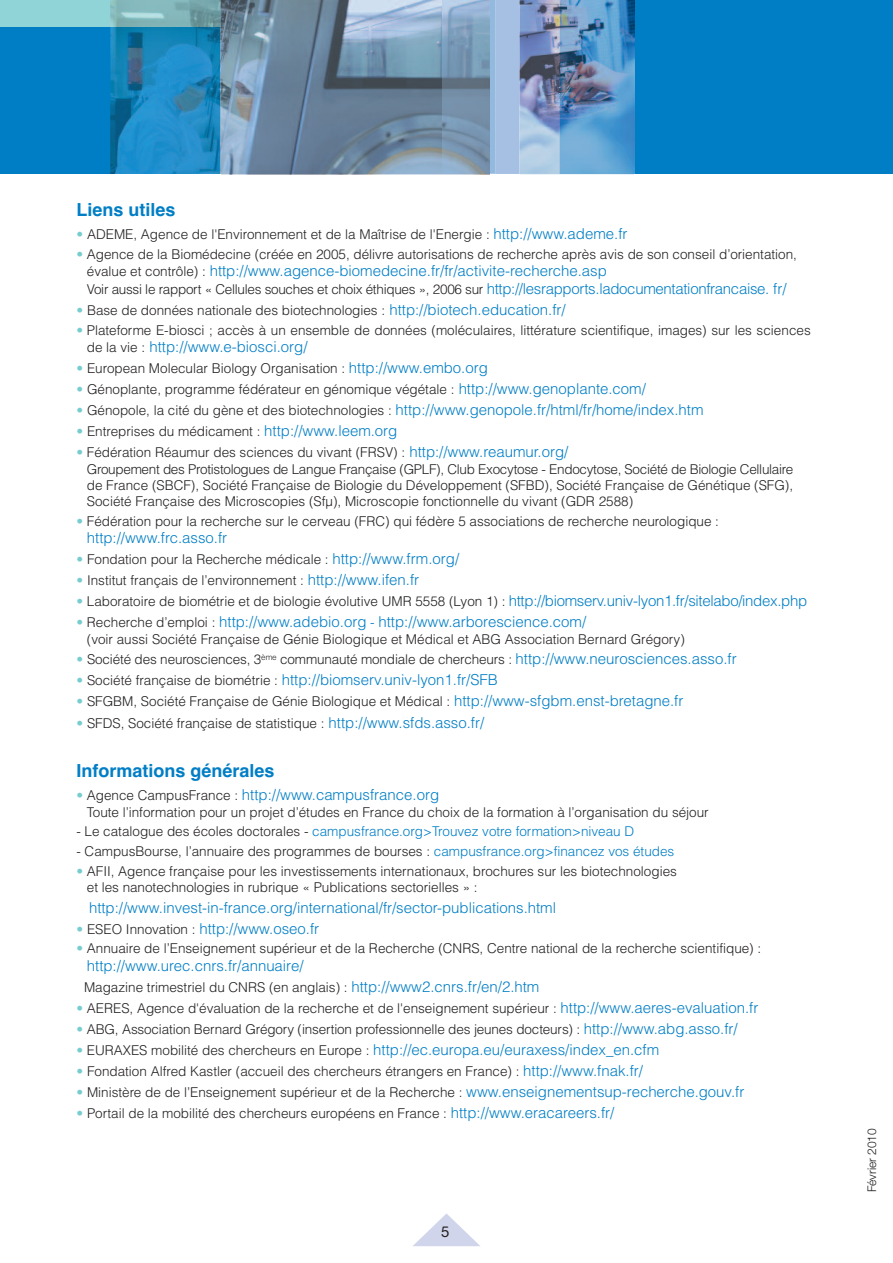
<style>
.page{position:relative;width:893px;height:1263px;background:#fff}
.page>*{position:absolute;margin:0;border:0;box-sizing:border-box;transform-origin:0 0}
.t1{font:700 18px "Helvetica";color:#007ec5}
.t2{font:300 15px "Helvetica";color:#007ec5}
.t3{font:15px "Helvetica Neue";color:#231f20}
.t4{font:300 13.5px/16.5px "Helvetica";color:#231f20}
.t5{font:300 13.5px "Helvetica";letter-spacing:-.02em;color:#231f20}
.t6{font:300 13.5px "Helvetica";color:#007ec5}
.t7{font:300 12px "Helvetica Neue";color:#231f20}
.s1{color:#77ccd0}
.s2{font-size:15px;color:#007ec5}
.s3{font-size:13.5px;color:#231f20}
.s4{font-size:13.5px;color:#77ccd0}
.s5{font-size:13.5px}
.s6{color:#231f20}
.s7{color:#007ec5}
</style>
<div class="page">
<div style="left:559px;top:0;width:334px;height:174px;background:#007ec5"></div>
<div style="left:0;top:0;width:111px;height:28px;background:#90d4d7"></div>
<div style="left:0;top:28px;width:221px;height:146px;background:#007ec5"></div>
<div style="left:496px;top:0;width:23px;height:174px;background:#a5c0e3"></div>
<svg style="left:490px;top:0;width:6px;height:174px"></svg>
<img style="left:111px;top:0;width:379px;height:175px">
<img style="left:221px;top:0;width:221px;height:28px">
<img style="left:221px;top:28px;width:1px;height:146px">
<img style="left:519px;top:0;width:115px;height:175px">
<img style="left:559px;top:0;width:1px;height:174px">
<svg style="left:413px;top:1213px;width:67px;height:33px"></svg>
<h1 class="t1" style="left:77px;top:199px;width:101px">Liens utiles</h1>
<p class="t4" style="left:77px;top:227px;width:552px"><span class="s1">•</span> ADEME, Agence de l'Environnement et de la Maîtrise de l'Energie : <span class="s2">http://www.ademe.fr</span></p>
<p class="t4" style="left:77px;top:247px;width:722px"><span class="s1">•</span> Agence de la Biomédecine (créée en 2005, délivre autorisations de recherche après avis de son conseil d’orientation,</p>
<p class="t2" style="left:87px;top:265px;width:522px"><span class="s3">évalue et contrôle) :</span> http://www.agence-biomedecine.fr/fr/activite-recherche.asp</p>
<p class="t5" style="left:87px;top:284px;width:701px">Voir aussi le rapport « Cellules souches et choix éthiques », 2006 sur <span class="s2">http://lesrapports.ladocumentationfrancaise. fr/</span></p>
<p class="t4" style="left:77px;top:303px;width:491px"><span class="s1">•</span> Base de données nationale des biotechnologies : <span class="s2">http://biotech.education.fr/</span></p>
<p class="t4" style="left:77px;top:323px;width:736px"><span class="s1">•</span> Plateforme E-biosci ; accès à un ensemble de données (moléculaires, littérature scientifique, images) sur les sciences</p>
<p class="t2" style="left:87px;top:341px;width:222px"><span class="s3">de la vie :</span> http://www.e-biosci.org/</p>
<p class="t4" style="left:77px;top:361px;width:413px"><span class="s1">•</span> European Molecular Biology Organisation : <span class="s2">http://www.embo.org</span></p>
<p class="t4" style="left:77px;top:382px;width:571px"><span class="s1">•</span> Génoplante, programme fédérateur en génomique végétale : <span class="s2">http://www.genoplante.com/</span></p>
<p class="t2" style="left:77px;top:404px;width:628px"><span class="s4">•</span> <span class="s3">Génopole, la cité du gène et des biotechnologies :</span> http://www.genopole.fr/html/fr/home/index.htm</p>
<p class="t4" style="left:77px;top:424px;width:322px"><span class="s1">•</span> Entreprises du médicament : <span class="s2">http://www.leem.org</span></p>
<p class="t4" style="left:87px;top:445px;width:708px;text-indent:-10px"><span class="s1">•</span> Fédération Réaumur des sciences du vivant (FRSV) : <span class="s2">http://www.reaumur.org/<br></span>Groupement des Protistologues de Langue Française (GPLF), Club Exocytose - Endocytose, Société de Biologie Cellulaire de France (SBCF), Société Française de Biologie du Développement (SFBD), Société Française de Génétique (SFG), Société Française des Microscopies (Sfµ), Microscopie fonctionnelle du vivant (GDR 2588)</p>
<p class="t4" style="left:77px;top:514px;width:644px"><span class="s1">•</span> Fédération pour la recherche sur le cerveau (FRC) qui fédère 5 associations de recherche neurologique :</p>
<p class="t2" style="left:87px;top:532px;width:142px">http://www.frc.asso.fr</p>
<p class="t4" style="left:77px;top:552px;width:384px"><span class="s1">•</span> Fondation pour la Recherche médicale : <span class="s2">http://www.frm.org/</span></p>
<p class="t4" style="left:77px;top:573px;width:344px"><span class="s1">•</span> Institut français de l’environnement : <span class="s2">http://www.ifen.fr</span></p>
<p class="t4" style="left:77px;top:594px;width:732px"><span class="s1">•</span> Laboratoire de biométrie et de biologie évolutive UMR 5558 (Lyon 1) : <span class="s2">http://biomserv.univ-lyon1.fr/sitelabo/index.php</span></p>
<p class="t2" style="left:77px;top:616px;width:511px"><span class="s4">•</span> <span class="s3">Recherche d’emploi :</span> http://www.adebio.org <span class="s5">-</span> http://www.arborescience.com/</p>
<p class="t4" style="left:87px;top:632px;width:599px">(voir aussi Société Française de Génie Biologique et Médical et ABG Association Bernard Grégory)</p>
<p class="t4" style="left:77px;top:652px;width:662px"><span class="s1">•</span> Société des neurosciences, 3<sup>ème</sup> communauté mondiale de chercheurs : <span class="s2">http://www.neurosciences.asso.fr</span></p>
<p class="t2" style="left:77px;top:674px;width:423px"><span class="s4">•</span> <span class="s3">Société française de biométrie :</span> http://biomserv.univ-lyon1.fr/SFB</p>
<p class="t4" style="left:77px;top:694px;width:608px"><span class="s1">•</span> SFGBM, Société Française de Génie Biologique et Médical : <span class="s2">http://www-sfgbm.enst-bretagne.fr</span></p>
<p class="t4" style="left:77px;top:716px;width:409px"><span class="s1">•</span> SFDS, Société française de statistique : <span class="s2">http://www.sfds.asso.fr/</span></p>
<h1 class="t1" style="left:77px;top:760px;width:200px">Informations générales</h1>
<p class="t2" style="left:77px;top:789px;width:364px"><span class="s4">•</span> <span class="s3">Agence CampusFrance :</span> http://www.campusfrance.org</p>
<p class="t4" style="left:87px;top:805px;width:623px">Toute l’information pour un projet d’études en France du choix de la formation à l’organisation du séjour</p>
<p class="t6" style="left:77px;top:826px;width:559px"><span class="s6">- Le catalogue des écoles doctorales -</span> campusfrance.org&gt;Trouvez votre formation&gt;niveau D</p>
<p class="t4" style="left:77px;top:844px;width:599px">- CampusBourse, l’annuaire des programmes de bourses : <span class="s7">campusfrance.org&gt;financez vos études</span></p>
<p class="t4" style="left:87px;top:864px;width:592px;text-indent:-10px"><span class="s1">•</span> AFII, Agence française pour les investissements internationaux, brochures sur les biotechnologies et les nanotechnologies in rubrique « Publications sectorielles » :</p>
<p class="t2" style="left:89px;top:902px;width:469px">http://www.invest-in-france.org/international/fr/sector-publications.html</p>
<p class="t2" style="left:77px;top:923px;width:244px"><span class="s4">•</span> <span class="s3">ESEO Innovation :</span> http://www.oseo.fr</p>
<p class="t4" style="left:77px;top:942px;width:686px"><span class="s1">•</span> Annuaire de l’Enseignement supérieur et de la Recherche (CNRS, Centre national de la recherche scientifique) :</p>
<p class="t2" style="left:87px;top:960px;width:218px">http://www.urec.cnrs.fr/annuaire/</p>
<p class="t4" style="left:84px;top:980px;width:457px">Magazine trimestriel du CNRS (en anglais) : <span class="s2">http://www2.cnrs.fr/en/2.htm</span></p>
<p class="t4" style="left:77px;top:1001px;width:683px"><span class="s1">•</span> AERES, Agence d'évaluation de la recherche et de l'enseignement supérieur : <span class="s2">http://www.aeres-evaluation.fr</span></p>
<p class="t4" style="left:77px;top:1022px;width:663px"><span class="s1">•</span> ABG, Association Bernard Grégory (insertion professionnelle des jeunes docteurs) : <span class="s2">http://www.abg.asso.fr/</span></p>
<p class="t2" style="left:77px;top:1044px;width:584px"><span class="s4">•</span> <span class="s3">EURAXES mobilité des chercheurs en Europe :</span> http://ec.europa.eu/euraxess/index_en.cfm</p>
<p class="t4" style="left:77px;top:1064px;width:568px"><span class="s1">•</span> Fondation Alfred Kastler (accueil des chercheurs étrangers en France) : <span class="s2">http://www.fnak.fr/</span></p>
<p class="t4" style="left:77px;top:1085px;width:669px"><span class="s1">•</span> Ministère de de l’Enseignement supérieur et de la Recherche : <span class="s2">www.enseignementsup-recherche.gouv.fr</span></p>
<p class="t4" style="left:77px;top:1106px;width:539px"><span class="s1">•</span> Portail de la mobilité des chercheurs européens en France : <span class="s2">http://www.eracareers.fr/</span></p>
<p class="t3" style="left:441px;top:1226px;width:10px">5</p>
<p class="t7" style="left:864px;top:1192px;width:66px;rotate:-90deg">Février 2010</p>
</div>
